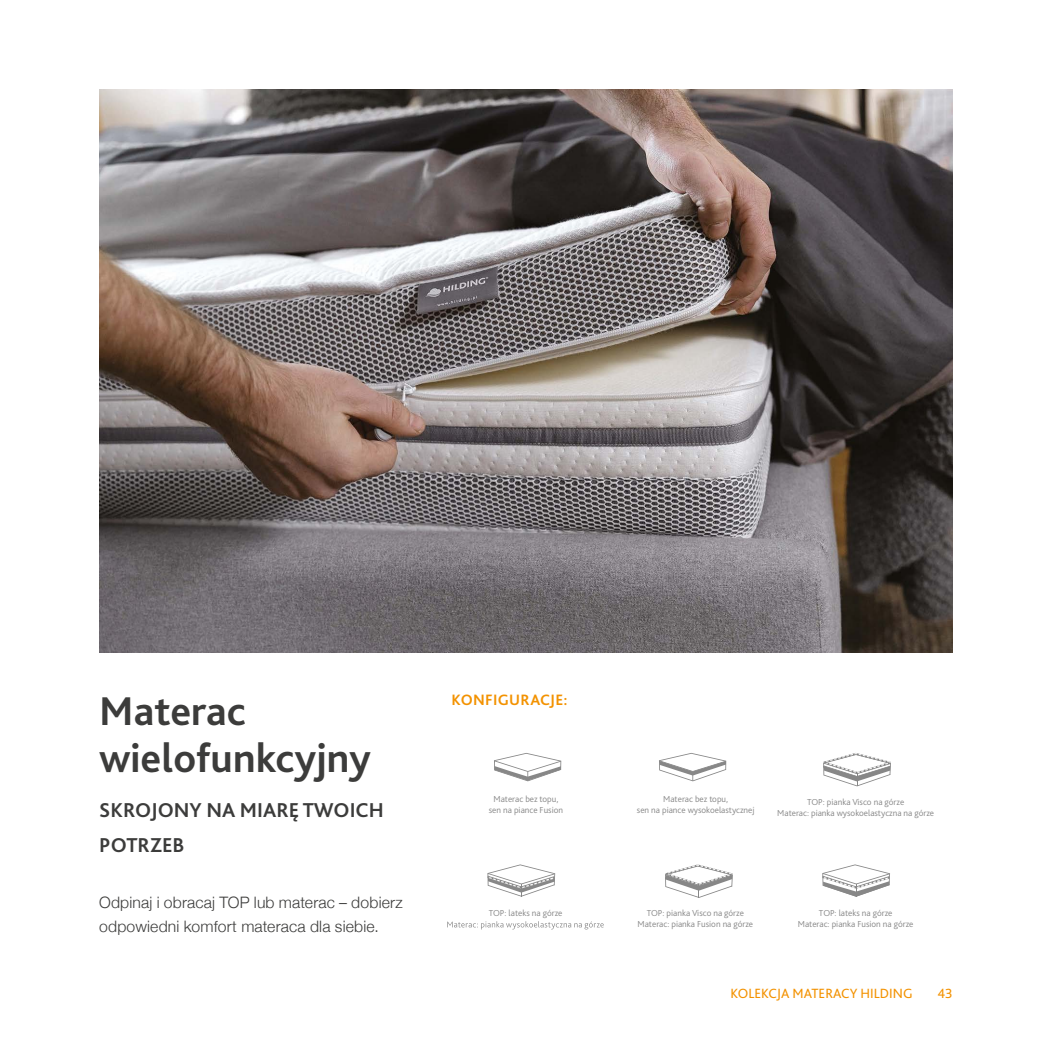
<style>
.page{position:relative;width:1042px;height:1042px;background:#fff}
.page>*{position:absolute;margin:0;border:0;box-sizing:border-box;transform-origin:0 0}
.t1{font:700 42px/46.7px "Bliss Pro";color:#3c3c3b}
.t2{font:700 21px/35px "Bliss Pro";color:#3c3c3b}
.t3{font:300 15.75px/24.5px "Helvetica Neue";letter-spacing:.01em;color:#3c3c3b}
.t4{font:700 15.75px "Bliss Pro";letter-spacing:.02em;color:#f39200}
.t5{font:14px "Bliss Pro";color:#f39200}
.t6{font:300 9.1px/11px "Bliss Pro";color:#878787;text-align:center}
</style>
<div class="page">
<img style="left:99px;top:89px;width:853px;height:563px">
<svg style="left:665px;top:864px;width:68px;height:34px"></svg>
<svg style="left:822px;top:864px;width:68px;height:33px"></svg>
<svg style="left:823px;top:753px;width:68px;height:33px"></svg>
<svg style="left:487px;top:864px;width:68px;height:32px"></svg>
<svg style="left:494px;top:753px;width:67px;height:28px"></svg>
<svg style="left:659px;top:753px;width:67px;height:28px"></svg>
<svg style="left:447px;top:921px;width:157px;height:8px"></svg>
<h1 class="t1" style="left:99px;top:688px;width:273px">Materac wielofunkcyjny</h1>
<h2 class="t2" style="left:99px;top:792px;width:286px">SKROJONY NA MIARĘ TWOICH<br>POTRZEB</h2>
<h3 class="t3" style="left:99px;top:889px;width:305px">Odpinaj i obracaj TOP lub materac ‒ dobierz odpowiedni komfort materaca dla siebie.</h3>
<h3 class="t4" style="left:452px;top:690px;width:118px">KONFIGURACJE:</h3>
<p class="t6" style="left:489px;top:793px;width:76px">Materac bez topu, sen na piance Fusion</p>
<p class="t6" style="left:637px;top:793px;width:119px">Materac bez topu,<br>sen na piance wysokoelastycznej</p>
<p class="t6" style="left:777px;top:796px;width:158px">TOP: pianka Visco na górze<br>Materac: pianka wysokoelastyczna na górze</p>
<p class="t6" style="left:489px;top:907px;width:75px">TOP: lateks na górze</p>
<p class="t6" style="left:637px;top:907px;width:117px">TOP: pianka Visco na górze<br>Materac: pianka Fusion na górze</p>
<p class="t6" style="left:798px;top:907px;width:117px">TOP: lateks na górze<br>Materac: pianka Fusion na górze</p>
<h3 class="t5" style="left:730px;top:984px;width:183px">KOLEKCJA MATERACY HILDING</h3>
<h3 class="t5" style="left:937px;top:984px;width:17px">43</h3>
</div>
